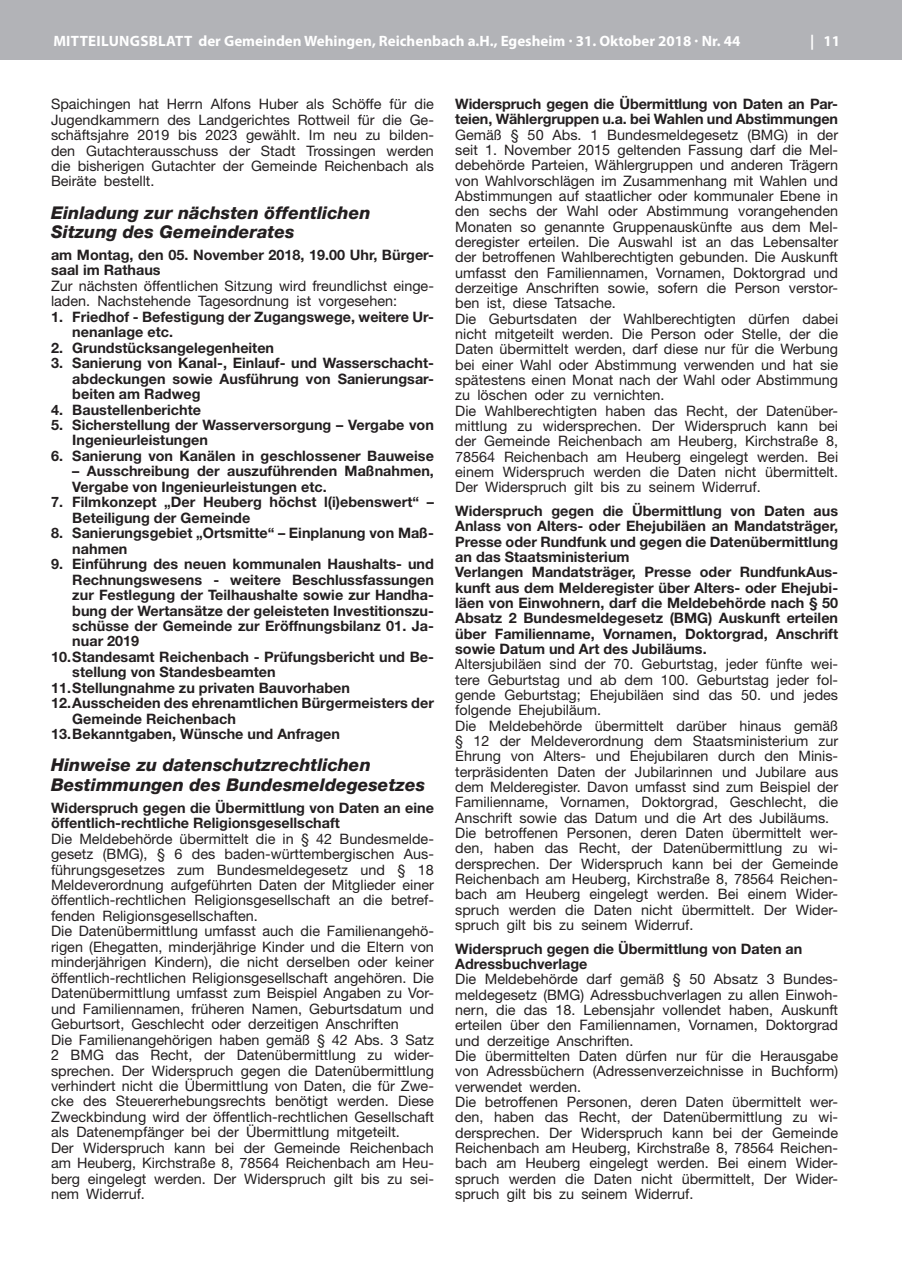
<style>
.page{position:relative;width:902px;height:1280px;background:#fff}
.page>*{position:absolute;margin:0;border:0;box-sizing:border-box;transform-origin:0 0}
.t1{font:italic 800 17.55px/19.5px "Helvetica Neue";color:#231f20}
.t2{font:700 15px "Myriad Pro";color:#fff}
.t3{font:14.4px/15.3px "Helvetica Neue";color:#231f20}
.t4{font:700 14.4px/15.5px "Helvetica Neue";color:#231f20}
</style>
<div class="page">
<div style="left:0;top:0;width:901px;height:60px;background:#b2b3b7"></div>
<p class="t2" style="left:53px;top:31px;width:688px">MITTEILUNGSBLATT der Gemeinden Wehingen, Reichenbach a.H., Egesheim · 31. Oktober 2018 · Nr. 44</p>
<p class="t2" style="left:810px;top:31px;width:31px">| 11</p>
<p class="t3" style="left:51px;top:96px;width:384px;text-align:justify">Spaichingen hat Herrn Alfons Huber als Schöffe für die Jugendkammern des Landgerichtes Rottweil für die Ge&shy;schäftsjahre 2019 bis 2023 gewählt. Im neu zu bilden&shy;den Gutachterausschuss der Stadt Trossingen werden die bisherigen Gutachter der Gemeinde Reichenbach als Beiräte bestellt.</p>
<p class="t1" style="left:51px;top:203px;width:321px">Einladung zur nächsten öffentlichen<br>Sitzung des Gemeinderates</p>
<p class="t4" style="left:51px;top:247px;width:384px">am Montag, den 05. November 2018, 19.00 Uhr, Bürger&shy;saal im Rathaus</p>
<p class="t3" style="left:51px;top:278px;width:384px">Zur nächsten öffentlichen Sitzung wird freundlichst einge&shy;laden. Nachstehende Tagesordnung ist vorgesehen:</p>
<p class="t4" style="left:72px;top:309px;width:363px;text-indent:-21px">1. Friedhof - Befestigung der Zugangswege, weitere Ur&shy;nenanlage etc.</p>
<p class="t4" style="left:51px;top:340px;width:224px">2. Grundstücksangelegenheiten</p>
<p class="t4" style="left:72px;top:355px;width:363px;text-align:justify;text-indent:-21px">3. Sanierung von Kanal-, Einlauf- und Wasserschacht&shy;abdeckungen sowie Ausführung von Sanierungsar&shy;beiten am Radweg</p>
<p class="t4" style="left:51px;top:401px;width:151px">4. Baustellenberichte</p>
<p class="t4" style="left:72px;top:417px;width:363px;text-indent:-21px">5. Sicherstellung der Wasserversorgung – Vergabe von<br>Ingenieurleistungen</p>
<p class="t4" style="left:51px;top:448px;width:384px">6. Sanierung von Kanälen in geschlossener Bauweise</p>
<p class="t4" style="left:72px;top:463px;width:363px">– Ausschreibung der auszuführenden Maßnahmen,<br>Vergabe von Ingenieurleistungen etc.</p>
<p class="t4" style="left:72px;top:494px;width:363px;text-indent:-21px">7. Filmkonzept „Der Heuberg höchst l(i)ebenswert“ –<br>Beteiligung der Gemeinde</p>
<p class="t4" style="left:72px;top:525px;width:363px;text-indent:-21px">8. Sanierungsgebiet „Ortsmitte“ – Einplanung von Maß&shy;nahmen</p>
<p class="t4" style="left:72px;top:556px;width:363px;text-align:justify;text-indent:-21px">9. Einführung des neuen kommunalen Haushalts- und Rechnungswesens - weitere Beschlussfassungen zur Festlegung der Teilhaushalte sowie zur Handha&shy;bung der Wertansätze der geleisteten Investitionszu&shy;schüsse der Gemeinde zur Eröffnungsbilanz 01. Ja&shy;nuar 2019</p>
<p class="t4" style="left:72px;top:649px;width:363px;text-indent:-21px">10. Standesamt Reichenbach - Prüfungsbericht und Be&shy;stellung von Standesbeamten</p>
<p class="t4" style="left:51px;top:680px;width:300px">11. Stellungnahme zu privaten Bauvorhaben</p>
<p class="t4" style="left:72px;top:695px;width:363px;text-indent:-21px">12. Ausscheiden des ehrenamtlichen Bürgermeisters der<br>Gemeinde Reichenbach</p>
<p class="t4" style="left:51px;top:726px;width:290px">13. Bekanntgaben, Wünsche und Anfragen</p>
<p class="t1" style="left:51px;top:755px;width:375px">Hinweise zu datenschutzrechtlichen<br>Bestimmungen des Bundesmeldegesetzes</p>
<p class="t4" style="left:51px;top:799px;width:384px">Widerspruch gegen die Übermittlung von Daten an eine öffentlich-rechtliche Religionsgesellschaft</p>
<p class="t3" style="left:51px;top:830px;width:384px">Die Meldebehörde übermittelt die in § 42 Bundesmelde&shy;gesetz (BMG), § 6 des baden-württembergischen Aus&shy;führungsgesetzes zum Bundesmeldegesetz und § 18<br>Meldeverordnung aufgeführten Daten der Mitglieder einer öffentlich-rechtlichen Religionsgesellschaft an die betref&shy;fenden Religionsgesellschaften.<br>Die Datenübermittlung umfasst auch die Familienangehö&shy;rigen (Ehegatten, minderjährige Kinder und die Eltern von minderjährigen Kindern), die nicht derselben oder keiner öffentlich-rechtlichen Religionsgesellschaft angehören. Die Datenübermittlung umfasst zum Beispiel Angaben zu Vor&shy;und Familiennamen, früheren Namen, Geburtsdatum und Geburtsort, Geschlecht oder derzeitigen Anschriften<br>Die Familienangehörigen haben gemäß § 42 Abs. 3 Satz 2 BMG das Recht, der Datenübermittlung zu wider&shy;sprechen. Der Widerspruch gegen die Datenübermittlung verhindert nicht die Übermittlung von Daten, die für Zwe&shy;cke des Steuererhebungsrechts benötigt werden. Diese Zweckbindung wird der öffentlich-rechtlichen Gesellschaft als Datenempfänger bei der Übermittlung mitgeteilt.<br>Der Widerspruch kann bei der Gemeinde Reichenbach am Heuberg, Kirchstraße 8, 78564 Reichenbach am Heu&shy;berg eingelegt werden. Der Widerspruch gilt bis zu sei&shy;nem Widerruf.</p>
<p class="t4" style="left:455px;top:96px;width:384px">Widerspruch gegen die Übermittlung von Daten an Par&shy;teien, Wählergruppen u.a. bei Wahlen und Abstimmungen</p>
<p class="t3" style="left:455px;top:127px;width:384px">Gemäß § 50 Abs. 1 Bundesmeldegesetz (BMG) in der seit 1. November 2015 geltenden Fassung darf die Mel&shy;debehörde Parteien, Wählergruppen und anderen Trägern von Wahlvorschlägen im Zusammenhang mit Wahlen und Abstimmungen auf staatlicher oder kommunaler Ebene in den sechs der Wahl oder Abstimmung vorangehenden Monaten so genannte Gruppenauskünfte aus dem Mel&shy;deregister erteilen. Die Auswahl ist an das Lebensalter der betroffenen Wahlberechtigten gebunden. Die Auskunft umfasst den Familiennamen, Vornamen, Doktorgrad und derzeitige Anschriften sowie, sofern die Person verstor&shy;ben ist, diese Tatsache.<br>Die Geburtsdaten der Wahlberechtigten dürfen dabei nicht mitgeteilt werden. Die Person oder Stelle, der die Daten übermittelt werden, darf diese nur für die Werbung bei einer Wahl oder Abstimmung verwenden und hat sie spätestens einen Monat nach der Wahl oder Abstimmung zu löschen oder zu vernichten.<br>Die Wahlberechtigten haben das Recht, der Datenüber&shy;mittlung zu widersprechen. Der Widerspruch kann bei der Gemeinde Reichenbach am Heuberg, Kirchstraße 8, 78564 Reichenbach am Heuberg eingelegt werden. Bei einem Widerspruch werden die Daten nicht übermittelt.<br>Der Widerspruch gilt bis zu seinem Widerruf.</p>
<p class="t4" style="left:455px;top:503px;width:384px">Widerspruch gegen die Übermittlung von Daten aus Anlass von Alters- oder Ehejubiläen an Mandatsträger, Presse oder Rundfunk und gegen die Datenübermittlung an das Staatsministerium<br>Verlangen Mandatsträger, Presse oder RundfunkAus&shy;kunft aus dem Melderegister über Alters- oder Ehejubi&shy;läen von Einwohnern, darf die Meldebehörde nach § 50<br>Absatz 2 Bundesmeldegesetz (BMG) Auskunft erteilen über Familienname, Vornamen, Doktorgrad, Anschrift sowie Datum und Art des Jubiläums.</p>
<p class="t3" style="left:455px;top:656px;width:384px">Altersjubiläen sind der 70. Geburtstag, jeder fünfte wei&shy;tere Geburtstag und ab dem 100. Geburtstag jeder fol&shy;gende Geburtstag; Ehejubiläen sind das 50. und jedes folgende Ehejubiläum.<br>Die Meldebehörde übermittelt darüber hinaus gemäß § 12 der Meldeverordnung dem Staatsministerium zur Ehrung von Alters- und Ehejubilaren durch den Minis&shy;terpräsidenten Daten der Jubilarinnen und Jubilare aus dem Melderegister. Davon umfasst sind zum Beispiel der Familienname, Vornamen, Doktorgrad, Geschlecht, die Anschrift sowie das Datum und die Art des Jubiläums.<br>Die betroffenen Personen, deren Daten übermittelt wer&shy;den, haben das Recht, der Datenübermittlung zu wi&shy;dersprechen. Der Widerspruch kann bei der Gemeinde Reichenbach am Heuberg, Kirchstraße 8, 78564 Reichen&shy;bach am Heuberg eingelegt werden. Bei einem Wider&shy;spruch werden die Daten nicht übermittelt. Der Wider&shy;spruch gilt bis zu seinem Widerruf.</p>
<p class="t4" style="left:455px;top:941px;width:348px">Widerspruch gegen die Übermittlung von Daten an<br>Adressbuchverlage</p>
<p class="t3" style="left:455px;top:971px;width:384px">Die Meldebehörde darf gemäß § 50 Absatz 3 Bundes&shy;meldegesetz (BMG) Adressbuchverlagen zu allen Einwoh&shy;nern, die das 18. Lebensjahr vollendet haben, Auskunft erteilen über den Familiennamen, Vornamen, Doktorgrad und derzeitige Anschriften.<br>Die übermittelten Daten dürfen nur für die Herausgabe von Adressbüchern (Adressenverzeichnisse in Buchform) verwendet werden.<br>Die betroffenen Personen, deren Daten übermittelt wer&shy;den, haben das Recht, der Datenübermittlung zu wi&shy;dersprechen. Der Widerspruch kann bei der Gemeinde Reichenbach am Heuberg, Kirchstraße 8, 78564 Reichen&shy;bach am Heuberg eingelegt werden. Bei einem Wider&shy;spruch werden die Daten nicht übermittelt, Der Wider&shy;spruch gilt bis zu seinem Widerruf.</p>
</div>
